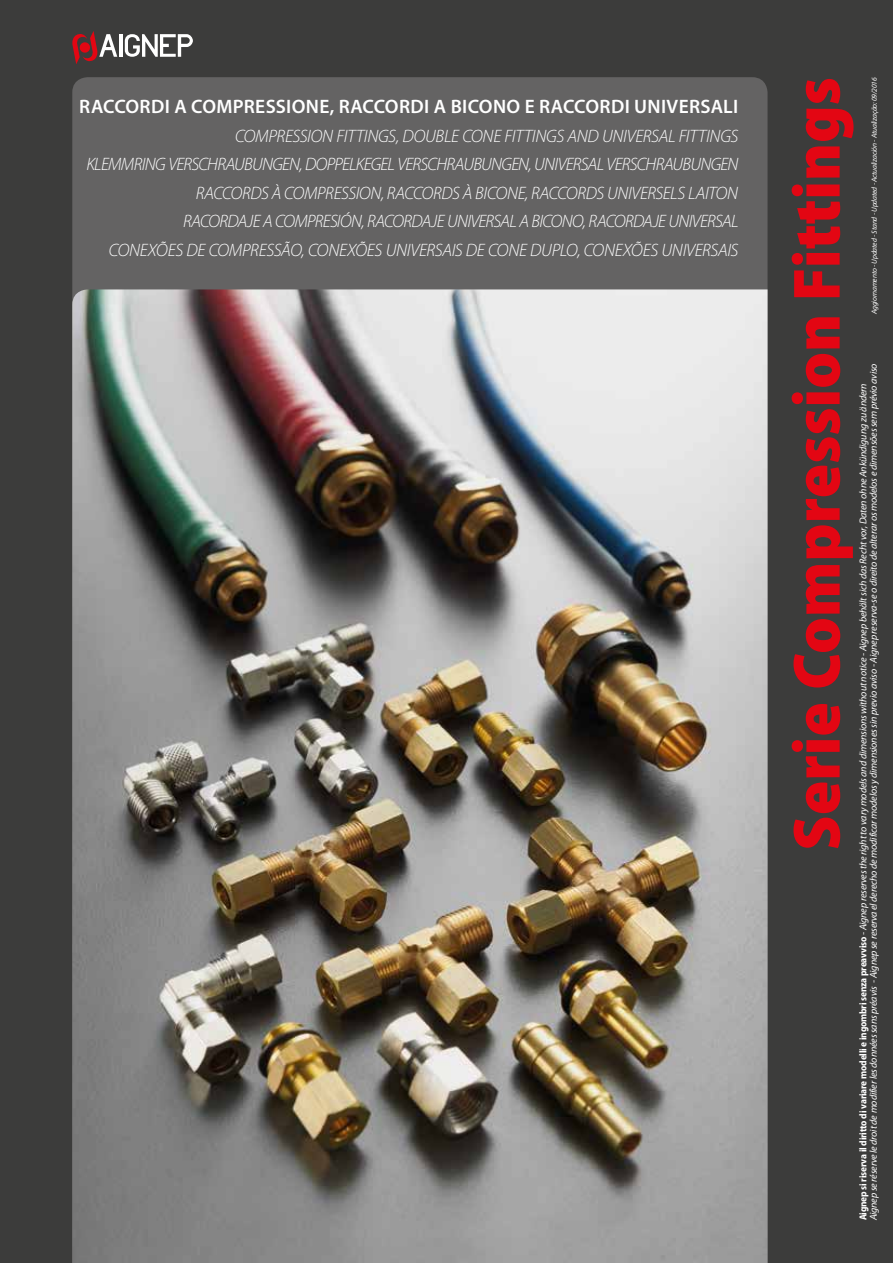
<style>
.page{position:relative;width:893px;height:1263px;background:#3c3c3b}
.page>*{position:absolute;margin:0;border:0;box-sizing:border-box;transform-origin:0 0}
.t1{font:900 semi-condensed 67.5px "Myriad Pro";color:#e30613}
.t2{font:600 19.5px "Myriad Pro";letter-spacing:.02em;color:#fff}
.t3{font:italic 300 18px/28.5px "Myriad Pro";letter-spacing:-.03em;color:#fff;text-align:right}
.t4{font:italic 10.05px/10.5px "Myriad Pro";letter-spacing:-.02em;color:#fff}
.t5{font:italic 7.5px "Myriad Pro";letter-spacing:-.02em;color:#fff}
.s1{font-weight:700;font-style:normal;font-stretch:semi-condensed}
</style>
<div class="page">
<div style="left:72px;top:77px;width:695px;height:212px;background:#646363"></div>
<img style="left:72px;top:289px;width:695px;height:974px">
<hr style="left:119px;top:34px;width:4px;height:23px;background:#fff">
<svg style="left:125px;top:34px;width:68px;height:23px"></svg>
<svg style="left:72px;top:31px;width:45px;height:33px"></svg>
<h2 class="t2" style="left:79px;top:96px;width:660px">RACCORDI A COMPRESSIONE, RACCORDI A BICONO E RACCORDI UNIVERSALI</h2>
<p class="t3" style="left:86px;top:122px;width:653px">COMPRESSION FITTINGS, DOUBLE CONE FITTINGS AND UNIVERSAL FITTINGS<br>KLEMMRING VERSCHRAUBUNGEN, DOPPELKEGEL VERSCHRAUBUNGEN, UNIVERSAL VERSCHRAUBUNGEN RACCORDS À COMPRESSION, RACCORDS À BICONE, RACCORDS UNIVERSELS LAITON<br>RACORDAJE A COMPRESIÓN, RACORDAJE UNIVERSAL A BICONO, RACORDAJE UNIVERSAL<br>CONEXÕES DE COMPRESSÃO, CONEXÕES UNIVERSAIS DE CONE DUPLO, CONEXÕES UNIVERSAIS</p>
<p class="t5" style="left:870px;top:314px;width:238px;rotate:-90deg">Aggiornamento - Updated - Stand - Updated - Actualización - Atualização: 09/2016</p>
<h1 class="t1" style="left:779px;top:850px;width:775px;rotate:-90deg">Serie Compression Fittings</h1>
<p class="t4" style="left:858px;top:1220px;width:858px;rotate:-90deg"><span class="s1">Aignep si riserva il diritto di variare modelli e ingombri senza preavviso</span> - Aignep reserves the right to vary models and dimensions without notice - Aignep behält sich das Recht vor, Daten ohne Ankündigung zu ändern<br>Aignep se réserve le droit de modifier les données sans préavis - Aignep se reserva el derecho de modificar modelos y dimensiones sin previo aviso - Aignep reserva-se o direito de alterar os modelos e dimensões sem prévio aviso</p>
</div>
